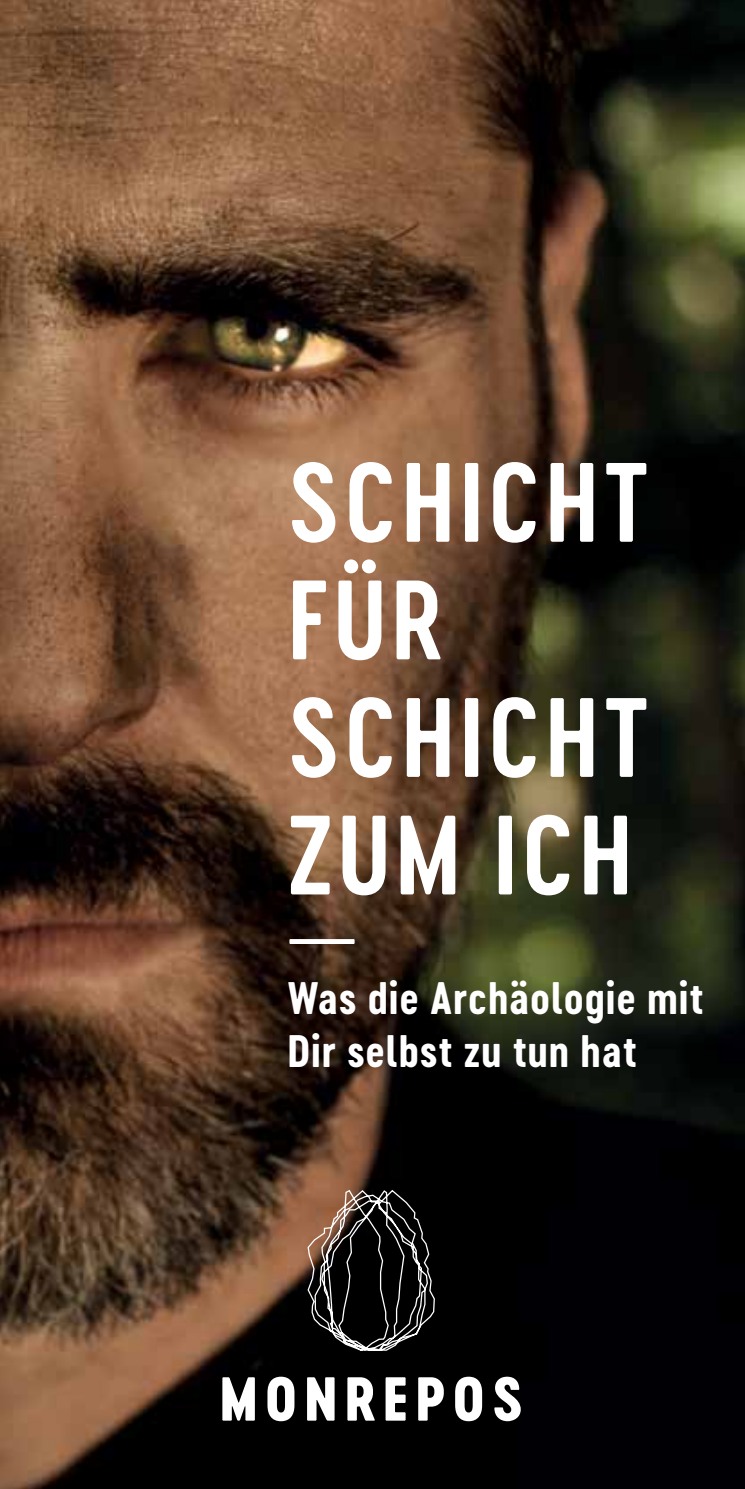
<style>
.page{position:relative;width:745px;height:1489px;background:#fff}
.page>*{position:absolute;margin:0;border:0;box-sizing:border-box;transform-origin:0 0}
.t1{font:105px/117.5px "Cervo Neue Semi Bold Neue";letter-spacing:.04em;color:#fff}
.t2{font:53.25px "Cervo Neue Semi Bold Neue";color:#fff}
.t3{font:42.5px/52.5px "Cervo Neue Bold Neue";letter-spacing:.02em;color:#fff}
</style>
<div class="page">
<img style="left:0;top:0;width:744px;height:1488px">
<svg style="left:222px;top:1377px;width:33px;height:43px"></svg>
<svg style="left:267px;top:1376px;width:27px;height:44px"></svg>
<svg style="left:307px;top:1377px;width:27px;height:43px"></svg>
<svg style="left:347px;top:1377px;width:27px;height:43px"></svg>
<svg style="left:385px;top:1377px;width:20px;height:43px"></svg>
<svg style="left:418px;top:1377px;width:25px;height:43px"></svg>
<svg style="left:455px;top:1376px;width:27px;height:44px"></svg>
<svg style="left:494px;top:1376px;width:26px;height:44px"></svg>
<svg style="left:306px;top:1189px;width:129px;height:162px;background:#342e2b"></svg>
<h1 class="t1" style="left:287px;top:443px;width:363px">SCHICHT<br>FÜR<br>SCHICHT<br>ZUM ICH</h1>
<p class="t2" style="left:287px;top:901px;width:71px">——</p>
<p class="t3" style="left:287px;top:972px;width:417px">Was die Archäologie mit<br>Dir selbst zu tun hat</p>
</div>
